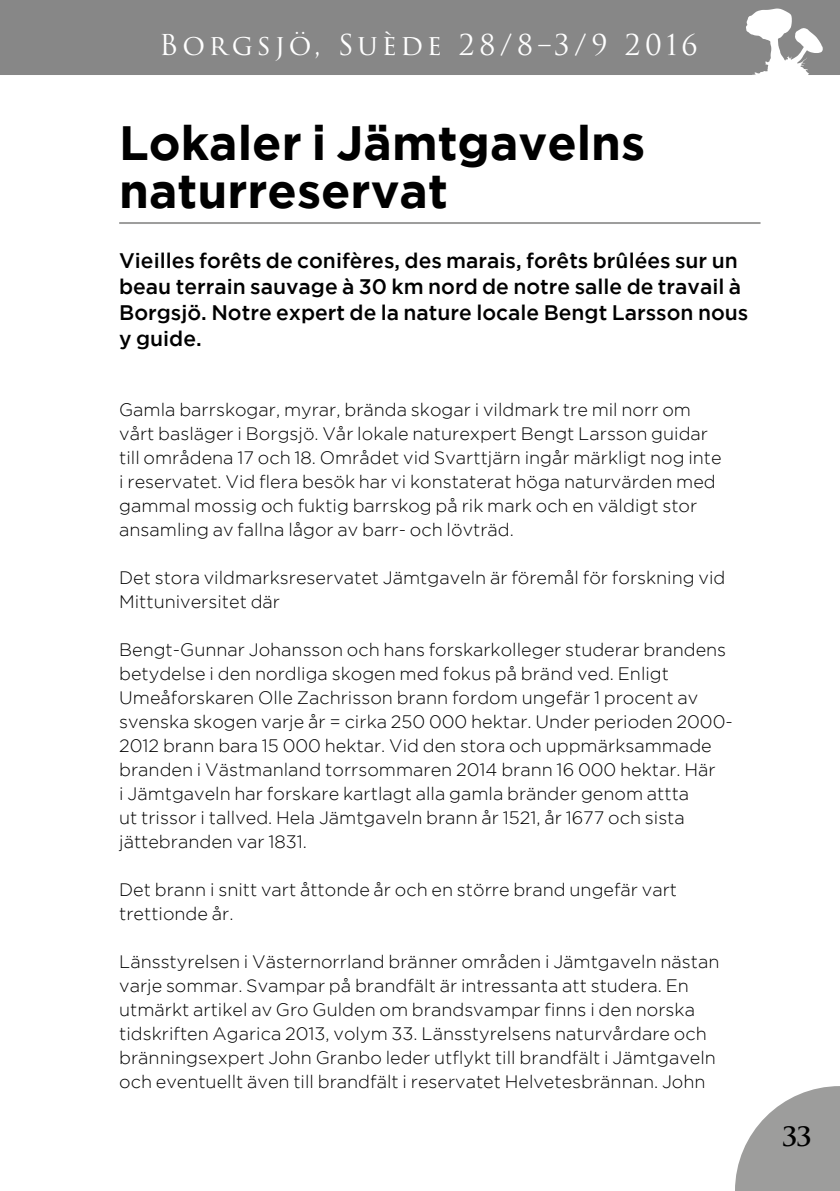
<style>
.page{position:relative;width:840px;height:1191px;background:#fff}
.page>*{position:absolute;margin:0;border:0;box-sizing:border-box;transform-origin:0 0}
.t1{font:700 48px/48px "Gotham";color:#000}
.t2{font:28px "Trajan Pro 3";letter-spacing:.135em;color:#fff}
.t3{font:700 26px "Trajan Pro";color:#000}
.t4{font:500 21px/26px "Gotham";color:#000}
.t5{font:300 18px/24px "Gotham";color:#000}
</style>
<div class="page">
<svg style="left:735px;top:1086px;width:104px;height:105px"></svg>
<div style="left:0;top:0;width:839px;height:75px;background:#878787"></div>
<svg style="left:746px;top:9px;width:76px;height:66px"></svg>
<hr style="left:119px;top:222px;width:641px;height:2px;background:#9d9d9c">
<h2 class="t2" style="left:159px;top:26px;width:540px">Borgsjö, Suède 28/8–3/9 2016</h2>
<h1 class="t1" style="left:119px;top:118px;width:527px">Lokaler i Jämtgavelns naturreservat</h1>
<p class="t4" style="left:119px;top:247px;width:630px">Vieilles forêts de conifères, des marais, forêts brûlées sur un beau terrain sauvage à 30 km nord de notre salle de travail à Borgsjö. Notre expert de la nature locale Bengt Larsson nous y guide.</p>
<p class="t5" style="left:119px;top:397px;width:603px">Gamla barrskogar, myrar, brända skogar i vildmark tre mil norr om vårt basläger i Borgsjö. Vår lokale naturexpert Bengt Larsson guidar till områdena 17 och 18. Området vid Svarttjärn ingår märkligt nog inte i reservatet. Vid flera besök har vi konstaterat höga naturvärden med gammal mossig och fuktig barrskog på rik mark och en väldigt stor ansamling av fallna lågor av barr- och lövträd.</p>
<p class="t5" style="left:119px;top:565px;width:607px">Det stora vildmarksreservatet Jämtgaveln är föremål för forskning vid<br>Mittuniversitet där</p>
<p class="t5" style="left:119px;top:637px;width:615px">Bengt-Gunnar Johansson och hans forskarkolleger studerar brandens betydelse i den nordliga skogen med fokus på bränd ved. Enligt Umeåforskaren Olle Zachrisson brann fordom ungefär 1 procent av svenska skogen varje år = cirka 250 000 hektar. Under perioden 2000- 2012 brann bara 15 000 hektar. Vid den stora och uppmärksammade branden i Västmanland torrsommaren 2014 brann 16 000 hektar. Här<br>i Jämtgaveln har forskare kartlagt alla gamla bränder genom attta<br>ut trissor i tallved. Hela Jämtgaveln brann år 1521, år 1677 och sista jättebranden var 1831.</p>
<p class="t5" style="left:119px;top:877px;width:559px">Det brann i snitt vart åttonde år och en större brand ungefär vart trettionde år.</p>
<p class="t5" style="left:119px;top:949px;width:601px">Länsstyrelsen i Västernorrland bränner områden i Jämtgaveln nästan varje sommar. Svampar på brandfält är intressanta att studera. En utmärkt artikel av Gro Gulden om brandsvampar finns i den norska tidskriften Agarica 2013, volym 33. Länsstyrelsens naturvårdare och bränningsexpert John Granbo leder utflykt till brandfält i Jämtgaveln och eventuellt även till brandfält i reservatet Helvetesbrännan. John</p>
<h3 class="t3" style="left:781px;top:1120px;width:31px">33</h3>
</div>
